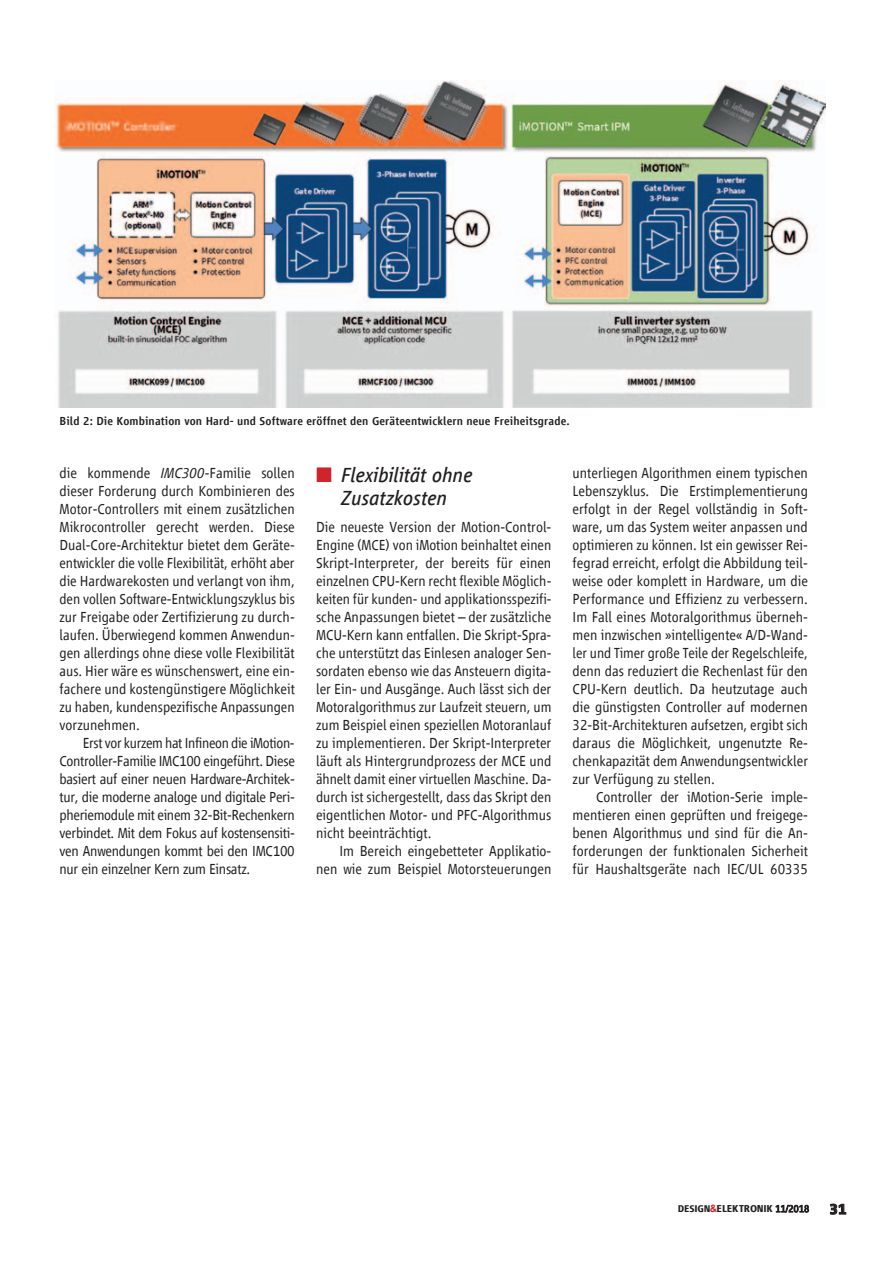
<style>
.page{position:relative;width:893px;height:1263px;background:#fff}
.page>*{position:absolute;margin:0;border:0;box-sizing:border-box;transform-origin:0 0}
.t1{font:italic 21px/22.5px "Vialog LT Com";color:#231f20;text-align:center}
.t_Fliesstext_mE{font:300 15px/18px "Vialog LT Com";color:#231f20;text-align:justify}
.t_Fliesstext_oE{font:300 15px/18px "Vialog LT Com";color:#231f20;text-align:justify}
.t2{font:700 15px "Vialog LT Com";color:#231f20}
.t_BU{font:500 12px "Vialog LT Com";letter-spacing:.01em;color:#231f20}
.t3{font:12px "Helvetica";color:#000}
.t4{font:700 10.35px "Vialog LT Com";color:#231f20}
.s1{font-style:italic}
.s2{color:#d1232a}
.s3{font-size:10.05px}
.s4{font-family:"Arial";font-size:10.05px;color:#d1232a}
.s5{font-weight:300}
</style>
<div class="page">
<svg style="left:776px;top:1205px;width:33px;height:7px"></svg>
<svg style="left:830px;top:1204px;width:16px;height:10px"></svg>
<img style="left:55px;top:81px;width:770px;height:327px">
<p class="t_BU" style="left:60px;top:414px;width:512px">Bild 2: Die Kombination von Hard- und Software eröffnet den Geräteentwicklern neue Freiheitsgrade.</p>
<p class="t_Fliesstext_mE" style="left:60px;top:464px;width:237px">die kommende <span class="s1">IMC300</span>-Familie sollen dieser Forderung durch Kombinieren des Motor-Controllers mit einem zusätzlichen Mikrocontroller gerecht werden. Diese Dual-Core-Architektur bietet dem Geräte&shy;entwickler die volle Flexibilität, erhöht aber die Hardwarekosten und verlangt von ihm, den vollen Software-Entwicklungszyklus bis zur Freigabe oder Zertifizierung zu durch&shy;laufen. Überwiegend kommen Anwendun&shy;gen allerdings ohne diese volle Flexibilität aus. Hier wäre es wünschenswert, eine ein&shy;fachere und kostengünstigere Möglichkeit zu haben, kundenspezifische Anpassungen vorzunehmen.</p>
<p class="t_Fliesstext_mE" style="left:60px;top:734px;width:237px;text-indent:23px">Erst vor kurzem hat Infineon die iMotion-Controller-Familie IMC100 eingeführt. Diese basiert auf einer neuen Hardware-Architek&shy;tur, die moderne analoge und digitale Peri&shy;pheriemodule mit einem 32-Bit-Rechenkern verbindet. Mit dem Fokus auf kostensensiti&shy;ven Anwendungen kommt bei den IMC100 nur ein einzelner Kern zum Einsatz.</p>
<p class="t1" style="left:316px;top:464px;width:158px"><span class="s2">■</span> Flexibilität ohne<br>Zusatzkosten</p>
<p class="t_Fliesstext_oE" style="left:316px;top:518px;width:237px">Die neueste Version der Motion-Control-Engine (MCE) von iMotion beinhaltet einen Skript-Interpreter, der bereits für einen einzelnen CPU-Kern recht flexible Möglich&shy;keiten für kunden- und applikationsspezifi&shy;sche Anpassungen bietet – der zusätzliche MCU-Kern kann entfallen. Die Skript-Spra&shy;che unterstützt das Einlesen analoger Sen&shy;sordaten ebenso wie das Ansteuern digita&shy;ler Ein- und Ausgänge. Auch lässt sich der Motoralgorithmus zur Laufzeit steuern, um zum Beispiel einen speziellen Motoranlauf zu implementieren. Der Skript-Interpreter läuft als Hintergrundprozess der MCE und ähnelt damit einer virtuellen Maschine. Da&shy;durch ist sichergestellt, dass das Skript den eigentlichen Motor- und PFC-Algorithmus nicht beeinträchtigt.</p>
<p class="t_Fliesstext_mE" style="left:316px;top:842px;width:237px;text-align:right">Im Bereich eingebetteter Applikatio&shy;nen wie zum Beispiel Motorsteuerungen</p>
<p class="t3" style="left:64px;top:867px;width:406px">Advanced_DE8.pdf;S: 1;Format:(186.01 x 65.02 mm);13.Aug 2018 09:48:44</p>
<p class="t_Fliesstext_mE" style="left:573px;top:464px;width:237px">unterliegen Algorithmen einem typischen Lebenszyklus. Die Erstimplementierung erfolgt in der Regel vollständig in Soft&shy;ware, um das System weiter anpassen und optimieren zu können. Ist ein gewisser Rei&shy;fegrad erreicht, erfolgt die Abbildung teil&shy;weise oder komplett in Hardware, um die Performance und Effizienz zu verbessern.<br>Im Fall eines Motoralgorithmus überneh&shy;men inzwischen »intelligente« A/D-Wand&shy;ler und Timer große Teile der Regelschleife, denn das reduziert die Rechenlast für den CPU-Kern deutlich. Da heutzutage auch die günstigsten Controller auf modernen 32-Bit-Architekturen aufsetzen, ergibt sich daraus die Möglichkeit, ungenutzte Re&shy;chenkapazität dem Anwendungsentwickler zur Verfügung zu stellen.</p>
<p class="t_Fliesstext_mE" style="left:573px;top:788px;width:237px;text-indent:23px">Controller der iMotion-Serie imple&shy;mentieren einen geprüften und freigege&shy;benen Algorithmus und sind für die An&shy;forderungen der funktionalen Sicherheit für Haushaltsgeräte nach IEC/UL 60335</p>
<p class="t4" style="left:678px;top:1203px;width:133px"><span class="s3">DESIGN</span><span class="s4">&amp;</span>ELEKTRONIK <span class="s5">11/2018</span></p>
<p class="t2" style="left:829px;top:1201px;width:18px">31</p>
</div>
